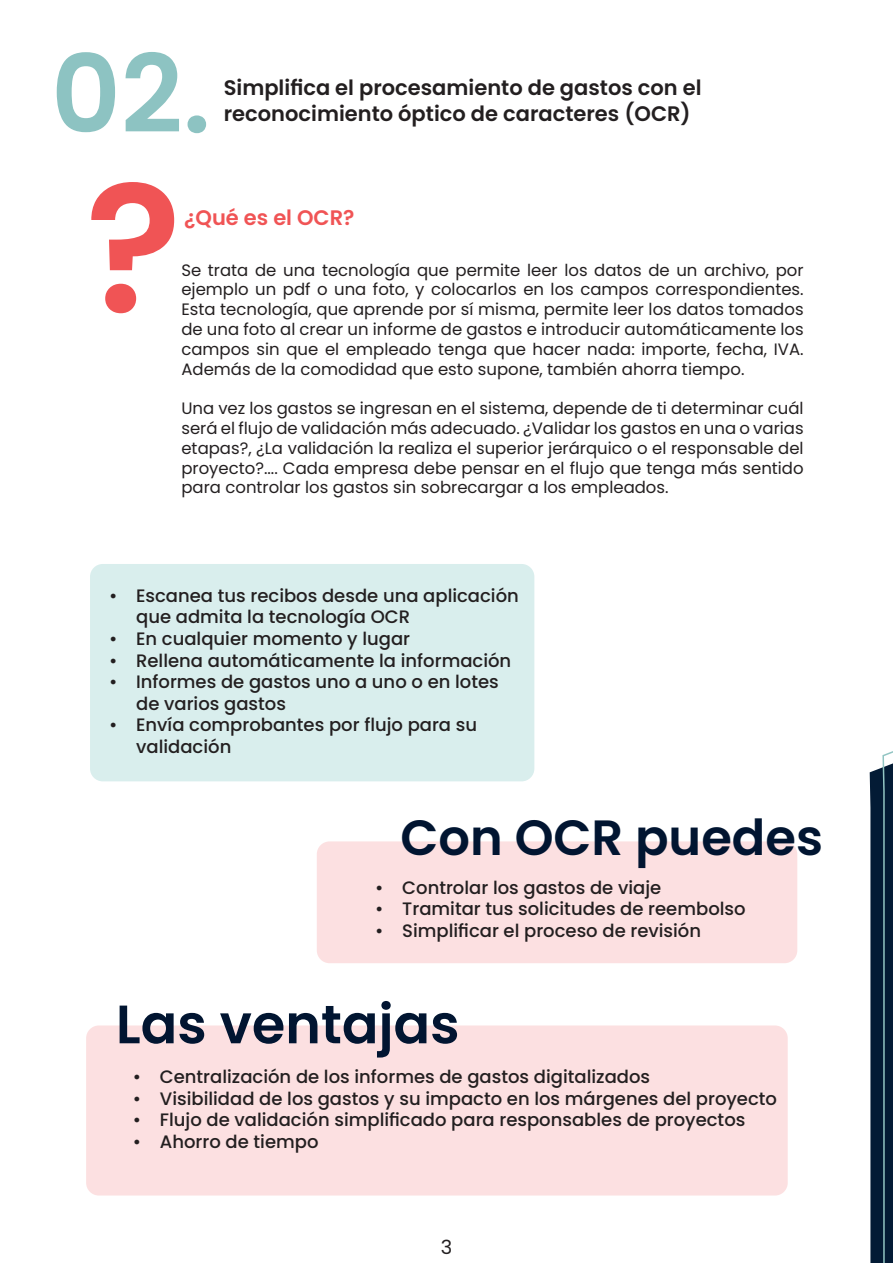
<style>
.page{position:relative;width:893px;height:1263px;background:#fff}
.page>*{position:absolute;margin:0;border:0;box-sizing:border-box;transform-origin:0 0}
.t1{font:600 180px "Poppins";color:#f05455}
.t2{font:600 108px "Poppins";color:#8dc3c2}
.t3{font:600 54px "Poppins";color:#011531}
.t4{font:600 49.5px "Poppins";color:#011531}
.t5{font:600 21px/25.2px "Poppins";color:#231f20}
.t6{font:600 21px "Poppins";color:#f05455}
.t7{font:19.5px "Poppins";color:#231f20}
.t8{font:500 18px/21.6px "Poppins";color:#231f20}
.t9{font:16.5px/19.8px "Poppins";color:#231f20;text-align:justify}
</style>
<div class="page">
<div style="left:90px;top:564px;width:444px;height:217px;background:#d9eeed;border-radius:13px"></div>
<div style="left:86px;top:1025px;width:702px;height:170px;background:#fce0e1;border-radius:13px"></div>
<div style="left:317px;top:841px;width:480px;height:122px;background:#fce0e1;border-radius:13px"></div>
<svg style="left:870px;top:751px;width:23px;height:512px"></svg>
<h2 class="t2" style="left:51px;top:45px;width:161px">02.</h2>
<p class="t5" style="left:224px;top:76px;width:479px">Simplifica el procesamiento de gastos con el reconocimiento óptico de caracteres (OCR)</p>
<h1 class="t1" style="left:85px;top:145px;width:98px">?</h1>
<p class="t6" style="left:184px;top:205px;width:172px">¿Qué es el OCR?</p>
<p class="t9" style="left:181px;top:260px;width:624px">Se trata de una tecnología que permite leer los datos de un archivo, por ejemplo un pdf o una foto, y colocarlos en los campos correspondientes.<br>Esta tecnología, que aprende por sí misma, permite leer los datos tomados de una foto al crear un informe de gastos e introducir automáticamente los campos sin que el empleado tenga que hacer nada: importe, fecha, IVA.<br>Además de la comodidad que esto supone, también ahorra tiempo.</p>
<p class="t9" style="left:181px;top:399px;width:624px">Una vez los gastos se ingresan en el sistema, depende de ti determinar cuál será el flujo de validación más adecuado. ¿Validar los gastos en una o varias etapas?, ¿La validación la realiza el superior jerárquico o el responsable del proyecto?.... Cada empresa debe pensar en el flujo que tenga más sentido para controlar los gastos sin sobrecargar a los empleados.</p>
<p class="t8" style="left:136px;top:585px;width:384px;text-indent:-27px">• Escanea tus recibos desde una aplicación que admita la tecnología OCR</p>
<p class="t8" style="left:109px;top:628px;width:303px">• En cualquier momento y lugar</p>
<p class="t8" style="left:109px;top:650px;width:404px">• Rellena automáticamente la información</p>
<p class="t8" style="left:136px;top:671px;width:364px;text-indent:-27px">• Informes de gastos uno a uno o en lotes de varios gastos</p>
<p class="t8" style="left:136px;top:715px;width:342px;text-indent:-27px">• Envía comprobantes por flujo para su validación</p>
<h3 class="t4" style="left:401px;top:808px;width:424px">Con OCR puedes</h3>
<p class="t8" style="left:375px;top:877px;width:287px">• Controlar los gastos de viaje</p>
<p class="t8" style="left:375px;top:899px;width:372px">• Tramitar tus solicitudes de reembolso</p>
<p class="t8" style="left:375px;top:920px;width:327px">• Simplificar el proceso de revisión</p>
<h3 class="t3" style="left:116px;top:993px;width:345px">Las ventajas</h3>
<p class="t8" style="left:133px;top:1066px;width:519px">• Centralización de los informes de gastos digitalizados</p>
<p class="t8" style="left:133px;top:1088px;width:646px">• Visibilidad de los gastos y su impacto en los márgenes del proyecto</p>
<p class="t8" style="left:133px;top:1110px;width:614px">• Flujo de validación simplificado para responsables de proyectos</p>
<p class="t8" style="left:133px;top:1131px;width:187px">• Ahorro de tiempo</p>
<p class="t7" style="left:441px;top:1236px;width:13px">3</p>
</div>
